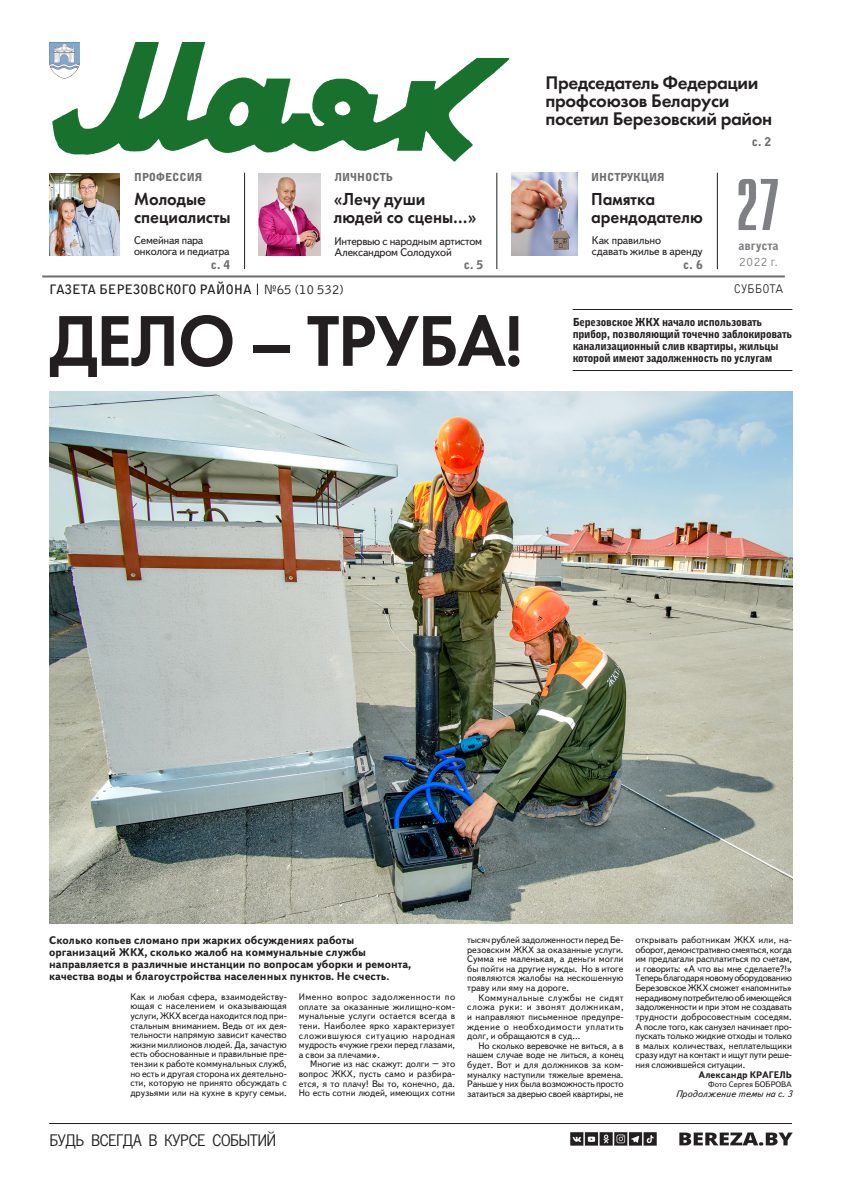
<style>
.page{position:relative;width:842px;height:1191px;background:#fff}
.page>*{position:absolute;margin:0;border:0;box-sizing:border-box;transform-origin:0 0}
.Заголовок_36{font:74.6px "Futura Demi C";letter-spacing:-.02em;color:#231f20}
.Подзаголовок{font:73px "Compact C";color:#7e8083}
.ТВ_день{font:19px/18px "Futura Demi C";letter-spacing:-.02em;color:#231f20}
.Заголовок_36-2{font:18px/18px "Futura Demi C";color:#231f20;scale:.95 1}
.Основной_текст{font:17px "News Paper C";color:#231f20}
.Врезка{font:14px "Bell Gothic CBT";letter-spacing:-.02em;color:#231f20}
.Основной_текст-2{font:700 13px "Bell Gothic CBT";color:#231f20}
.Подзаголовок-2{font:13px "Bell Gothic CBT";letter-spacing:-.01em;color:#231f20;scale:.9 1}
.Основной_текст-3{font:13px "Bell Gothic CBT";color:#7e8083}
.Подзаголовок-3{font:12px "Bell Gothic C Blk BT";color:#6c6d70}
.Подзаголовок_12{font:12px "Bell Gothic C Blk BT";color:#7e8083}
.В_номере_лид{font:700 11px/12px "Text Book C";color:#231f20}
.Подзаголовок-4{font:11px/12px "Bell Gothic C Blk BT";letter-spacing:-.02em;color:#231f20}
.Основной_текст-4{font:11px/11px "Text Book C";letter-spacing:-.02em;color:#231f20}
.Подзаголовок_12-2{font:11px "Bell Gothic C Blk BT";color:#6c6d70}
.Подпись{font:700 9.5px "Text Book C";color:#231f20}
.Основной_текст-5{font:9.4px/9.6px "Text Book C";color:#231f20;text-align:justify}
.Основной_текст-6{font:italic 9.4px "Text Book C";color:#231f20}
.Фотоподпись{font:8px "Text Book C";color:#231f20}
.s1{color:#939598}
.s2{font-weight:700}
</style>
<div class="page">
<hr style="left:49px;top:1123px;width:743px;height:1px;background:#231f20">
<img style="left:679px;top:1132px;width:114px;height:14px">
<hr style="left:244px;top:173px;width:1px;height:96px;background:#231f20">
<hr style="left:717px;top:173px;width:1px;height:96px;background:#231f20">
<hr style="left:42px;top:275px;width:743px;height:2px;background:#6c6d70">
<hr style="left:497px;top:173px;width:1px;height:96px;background:#231f20">
<img style="left:52px;top:43px;width:458px;height:119px">
<img style="left:49px;top:43px;width:30px;height:36px">
<img style="left:570px;top:1132px;width:87px;height:14px">
<img style="left:50px;top:391px;width:742px;height:532px">
<hr style="left:573px;top:309px;width:219px;height:1px;background:#231f20">
<hr style="left:573px;top:370px;width:219px;height:1px;background:#231f20">
<img style="left:259px;top:174px;width:62px;height:81px">
<img style="left:511px;top:173px;width:67px;height:82px">
<img style="left:50px;top:173px;width:70px;height:82px">
<p class="ТВ_день" style="left:545px;top:74px;width:228px">Председатель Федерации профсоюзов Беларуси посетил Березовский район</p>
<p class="Подзаголовок-3" style="left:752px;top:134px;width:21px">с. 2</p>
<p class="Подзаголовок_12-2" style="left:134px;top:170px;width:70px">ПРОФЕССИЯ</p>
<p class="Подзаголовок_12-2" style="left:334px;top:171px;width:60px">ЛИЧНОСТЬ</p>
<p class="Подзаголовок_12-2" style="left:591px;top:170px;width:75px">ИНСТРУКЦИЯ</p>
<p class="Заголовок_36-2" style="left:134px;top:190px;width:103px">Молодые специалисты</p>
<p class="Заголовок_36-2" style="left:591px;top:190px;width:119px">Памятка арендодателю</p>
<p class="Заголовок_36-2" style="left:334px;top:190px;width:152px">«Лечу души людей со сцены…»</p>
<p class="Основной_текст-4" style="left:134px;top:235px;width:97px">Семейная пара онколога и педиатра</p>
<p class="Подзаголовок-3" style="left:211px;top:257px;width:21px">с. 4</p>
<p class="Основной_текст-4" style="left:335px;top:235px;width:149px">Интервью с народным артистом<br>Александром Солодухой</p>
<p class="Подзаголовок-3" style="left:464px;top:257px;width:21px">с. 5</p>
<p class="Основной_текст-4" style="left:592px;top:234px;width:112px">Как правильно<br>сдавать жилье в аренду</p>
<p class="Подзаголовок-3" style="left:683px;top:257px;width:21px">с. 6</p>
<p class="Подзаголовок" style="left:736px;top:169px;width:46px">27</p>
<p class="Подзаголовок_12" style="left:738px;top:238px;width:42px">августа</p>
<p class="Основной_текст-3" style="left:739px;top:254px;width:41px">2022 г<span class="s1">.</span></p>
<p class="Основной_текст-2" style="left:49px;top:281px;width:204px">ГАЗЕТА БЕРЕЗОВСКОГО РАЙОНА</p>
<p class="Подзаголовок-2" style="left:734px;top:281px;width:56px">СУББОТА</p>
<p class="Врезка" style="left:263px;top:281px;width:82px">№65 (10 532)</p>
<p class="Заголовок_36" style="left:49px;top:297px;width:475px">ДЕЛО – ТРУБА!</p>
<p class="Подзаголовок-4" style="left:573px;top:316px;width:221px">Березовское ЖКХ начало использовать прибор, позволяющий точечно заблокировать канализационный слив квартиры, жильцы которой имеют задолженность по услугам</p>
<p class="В_номере_лид" style="left:49px;top:934px;width:364px">Сколько копьев сломано при жарких обсуждениях работы организаций ЖКХ, сколько жалоб на коммунальные службы направляется в различные инстанции по вопросам уборки и ремонта, качества воды и благоустройства населенных пунктов. Не счесть.</p>
<p class="Основной_текст-5" style="left:130px;top:992px;width:158px">Как и любая сфера, взаимодейству&shy;ющая с населением и оказывающая услуги, ЖКХ всегда находится под при&shy;стальным вниманием. Ведь от их дея&shy;тельности напрямую зависит качество жизни миллионов людей. Да, зачастую есть обоснованные и правильные пре&shy;тензии к работе коммунальных служб, но есть и другая сторона их деятельно&shy;сти, которую не принято обсуждать с друзьями или на кухне в кругу семьи.</p>
<p class="Основной_текст-5" style="left:299px;top:992px;width:158px">Именно вопрос задолженности по оплате за оказанные жилищно-ком&shy;мунальные услуги остается всегда в тени. Наиболее ярко характеризует сложившуюся ситуацию народная мудрость <span class="s2">«</span>чужие грехи перед глазами, а свои за плечами<span class="s2">»</span>.</p>
<p class="Основной_текст-5" style="left:299px;top:1059px;width:158px;text-indent:11px">Многие из нас скажут: долги – это вопрос ЖКХ, пусть само и разбира&shy;ется, я то плачу! Вы то, конечно, да.<br>Но есть сотни людей, имеющих сотни</p>
<p class="Основной_текст-5" style="left:467px;top:935px;width:158px">тысяч рублей задолженности перед Бе&shy;резовским ЖКХ за оказанные услуги.<br>Сумма не маленькая, а деньги могли бы пойти на другие нужды. Но в итоге появляются жалобы на нескошенную траву или яму на дороге.</p>
<p class="Основной_текст-5" style="left:467px;top:992px;width:158px;text-indent:11px">Коммунальные службы не сидят сложа руки: и звонят должникам, и направляют письменное предупре&shy;ждение о необходимости уплатить долг, и обращаются в суд…</p>
<p class="Основной_текст-5" style="left:467px;top:1040px;width:158px;text-indent:11px">Но сколько веревочке не виться, а в нашем случае воде не литься, а конец будет. Вот и для должников за ком&shy;муналку наступили тяжелые времена.<br>Раньше у них была возможность просто затаиться за дверью своей квартиры, не</p>
<p class="Основной_текст-5" style="left:635px;top:935px;width:158px">открывать работникам ЖКХ или, на&shy;оборот, демонстративно смеяться, когда им предлагали расплатиться по счетам, и говорить: «А что вы мне сделаете?!» Теперь благодаря новому оборудованию Березовское ЖКХ сможет «напомнить» нерадивому потребителю об имеющейся задолженности и при этом не создавать трудности добросовестным соседям.<br>А после того, как санузел начинает про&shy;пускать только жидкие отходы и только в малых количествах, неплательщики сразу идут на контакт и ищут пути реше&shy;ния сложившейся ситуации.</p>
<p class="Подпись" style="left:698px;top:1068px;width:95px">Александр КРАГЕЛЬ</p>
<p class="Фотоподпись" style="left:708px;top:1080px;width:85px">Фото Сергея БОБРОВА</p>
<p class="Основной_текст-6" style="left:676px;top:1088px;width:118px">Продолжение темы на с. 3</p>
<p class="Основной_текст" style="left:50px;top:1131px;width:228px">БУДЬ ВСЕГДА В КУРСЕ СОБЫТИЙ</p>
</div>
